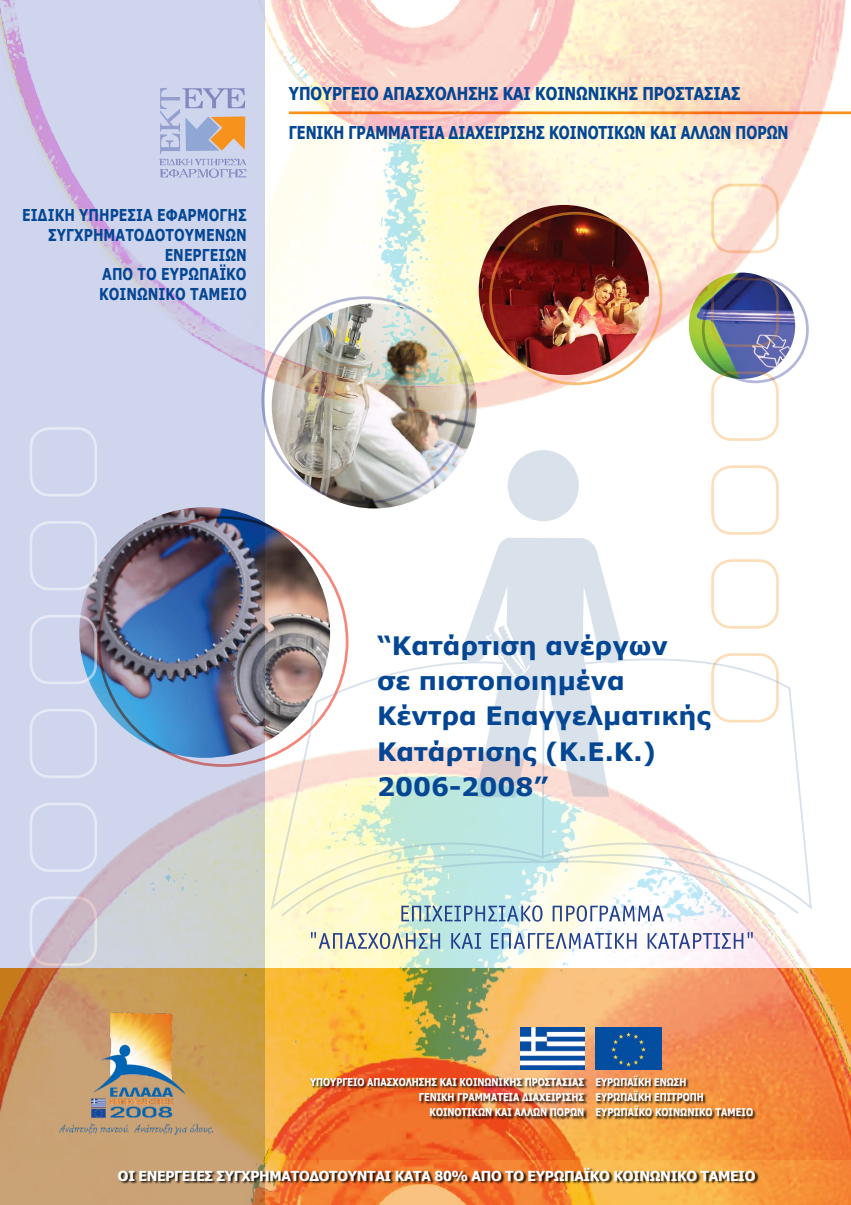
<style>
.page{position:relative;width:851px;height:1205px;background:#fff}
.page>*{position:absolute;margin:0;border:0;box-sizing:border-box;transform-origin:0 0}
.t1{font:700 25.31px/35.2px "Verdana";color:#034694}
.t2{font:700 17.75px/38.2px "Tahoma";color:#034694;scale:.85 1}
.t3{font:700 16.38px/19.6px "Verdana";color:#034694;text-align:right;scale:.77 1}
.t4{font:700 13.81px "Tahoma";letter-spacing:-.02em;color:#fff}
.t5{font:700 10.75px/15.1px "Tahoma";color:#fff;text-align:right;scale:.85 1}
</style>
<div class="page">
<img style="left:264px;top:1160px;width:586px;height:45px">
<img style="left:79px;top:507px;width:251px;height:251px;border-radius:50%">
<img style="left:272px;top:303px;width:204px;height:205px;border-radius:50%">
<svg style="left:0;top:416px;width:264px;height:789px;background:#a0a6ba"></svg>
<div style="left:30px;top:427px;width:67px;height:69px;border:3px solid #fff;border-radius:19px"></div>
<div style="left:30px;top:521px;width:67px;height:69px;border:3px solid #fff;border-radius:19px"></div>
<div style="left:30px;top:615px;width:67px;height:69px;border:3px solid #fff;border-radius:19px"></div>
<div style="left:30px;top:709px;width:67px;height:69px;border:3px solid #fff;border-radius:19px"></div>
<div style="left:711px;top:371px;width:67px;height:70px;border:3px solid #f7931d;border-radius:19px"></div>
<div style="left:711px;top:465px;width:67px;height:70px;border:3px solid #f7931d;border-radius:19px"></div>
<div style="left:711px;top:559px;width:67px;height:70px;border:3px solid #f7931d;border-radius:19px"></div>
<img style="left:0;top:731px;width:850px;height:429px">
<img style="left:0;top:0;width:850px;height:416px">
<div style="left:701px;top:276px;width:107px;height:107px;border:3px solid #8488c2;border-radius:50%"></div>
<svg style="left:159px;top:88px;width:88px;height:90px;background:#c0bdce"></svg>
<div style="left:310px;top:1077px;width:278px;height:43px;background:#000;opacity:.8"></div>
<img style="left:595px;top:1027px;width:66px;height:42px">
<div style="left:595px;top:1075px;width:161px;height:45px;background:#000;opacity:.9"></div>
<img style="left:520px;top:1027px;width:64px;height:42px">
<div style="left:118px;top:1167px;width:641px;height:18px;background:#000;opacity:.9"></div>
<img style="left:59px;top:1012px;width:154px;height:122px">
<svg style="left:270px;top:637px;width:542px;height:280px"></svg>
<svg style="left:460px;top:538px;width:164px;height:259px;fill:#d9e2eb"></svg>
<div style="left:507px;top:450px;width:71px;height:71px;background:#d9e2eb;border-radius:50%"></div>
<svg style="left:484px;top:624px;width:48px;height:67px"></svg>
<svg style="left:401px;top:905px;width:141px;height:16px;background:#97b6c8"></svg>
<svg style="left:552px;top:905px;width:111px;height:16px"></svg>
<svg style="left:311px;top:932px;width:129px;height:17px;background:#b5c0bc"></svg>
<svg style="left:451px;top:933px;width:30px;height:16px"></svg>
<svg style="left:491px;top:933px;width:145px;height:16px"></svg>
<svg style="left:647px;top:932px;width:105px;height:17px"></svg>
<h3 class="t3" style="left:22px;top:205px;width:293px">ΕΙΔΙΚΗ ΥΠΗΡΕΣΙΑ ΕΦΑΡΜΟΓΗΣ<br>ΣΥΓΧΡΗΜΑΤΟΔΟΤΟΥΜΕΝΩΝ<br>ΕΝΕΡΓΕΙΩΝ<br>ΑΠΟ ΤΟ ΕΥΡΩΠΑΪΚΟ<br>ΚΟΙΝΩΝΙΚΟ ΤΑΜΕΙΟ</h3>
<h2 class="t2" style="left:289px;top:74px;width:589px">ΥΠΟΥΡΓΕΙΟ ΑΠΑΣΧΟΛΗΣΗΣ ΚΑΙ ΚΟΙΝΩΝΙΚΗΣ ΠΡΟΣΤΑΣΙΑΣ<br>ΓΕΝΙΚΗ ΓΡΑΜΜΑΤΕΙΑ ΔΙΑΧΕΙΡΙΣΗΣ ΚΟΙΝΟΤΙΚΩΝ ΚΑΙ ΑΛΛΩΝ ΠΟΡΩΝ</h2>
<h1 class="t1" style="left:377px;top:627px;width:335px">“Κατάρτιση ανέργων<br>σε πιστοποιημένα<br>Κέντρα Επαγγελματικής<br>Κατάρτισης (Κ.Ε.Κ.)<br>2006-2008”</h1>
<p class="t5" style="left:310px;top:1073px;width:324px">ΥΠΟΥΡΓΕΙΟ ΑΠΑΣΧΟΛΗΣΗΣ ΚΑΙ ΚΟΙΝΩΝΙΚΗΣ ΠΡΟΣΤΑΣΙΑΣ<br>ΓΕΝΙΚΗ ΓΡΑΜΜΑΤΕΙΑ ΔΙΑΧΕΙΡΙΣΗΣ<br>ΚΟΙΝΟΤΙΚΩΝ ΚΑΙ ΑΛΛΩΝ ΠΟΡΩΝ</p>
<p class="t5" style="left:595px;top:1073px;width:187px;text-align:left">ΕΥΡΩΠΑΪΚΗ ΕΝΩΣΗ<br>ΕΥΡΩΠΑΪΚΗ ΕΠΙΤΡΟΠΗ<br>ΕΥΡΩΠΑΪΚΟ ΚΟΙΝΩΝΙΚΟ ΤΑΜΕΙΟ</p>
<p class="t4" style="left:118px;top:1166px;width:638px">ΟΙ ΕΝΕΡΓΕΙΕΣ ΣΥΓΧΡΗΜΑΤΟΔΟΤΟΥΝΤΑΙ ΚΑΤΑ 80% ΑΠΟ ΤΟ ΕΥΡΩΠΑΪΚΟ ΚΟΙΝΩΝΙΚΟ ΤΑΜΕΙΟ</p>
</div>
